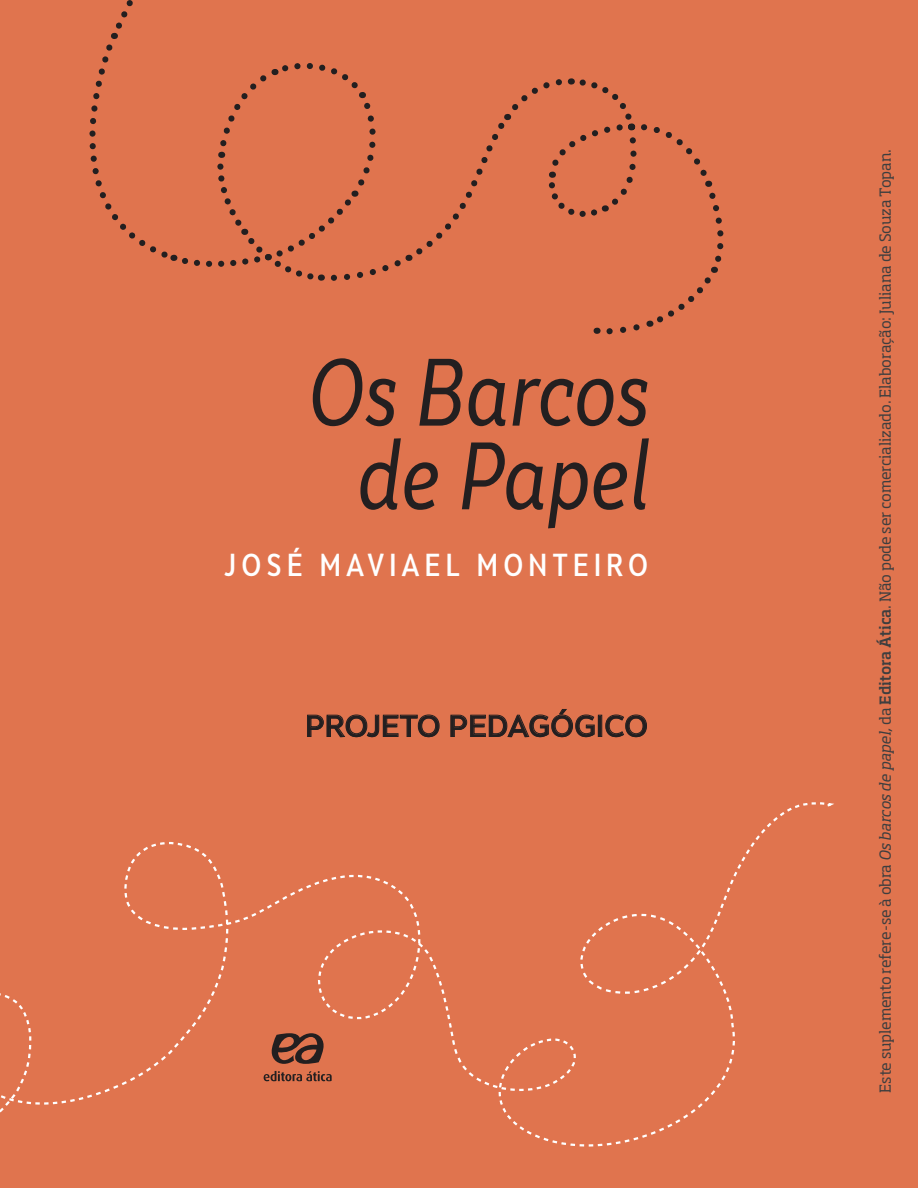
<style>
.page{position:relative;width:918px;height:1188px;background:#e0744e}
.page>*{position:absolute;margin:0;border:0;box-sizing:border-box;transform-origin:0 0}
.t1{font:italic 89.25px/83.7px "Skola Sans Cn";color:#231f20;text-align:center}
.t2{font:500 29.7px "Skola Sans Cn";letter-spacing:.18em;color:#fff}
.t3{font:500 28.5px "Skola Sans";color:#231f20}
.t4{font:15px "Soho Std";letter-spacing:-.01em;color:#3e3e3f}
.s1{font-style:italic}
.s2{font-weight:500}
</style>
<div class="page">
<svg style="left:307px;top:714px;width:133px;height:23px"></svg>
<svg style="left:450px;top:709px;width:145px;height:28px"></svg>
<div style="left:598px;top:715px;width:4px;height:21px;border:1px solid #231f20"></div>
<svg style="left:605px;top:714px;width:42px;height:23px"></svg>
<svg style="left:0;top:802px;width:834px;height:345px"></svg>
<svg style="left:89px;top:0;width:635px;height:335px"></svg>
<h1 class="t1" style="left:308px;top:350px;width:341px">Os Barcos de Papel</h1>
<h2 class="t2" style="left:224px;top:547px;width:426px">JOSÉ MAVIAEL MONTEIRO</h2>
<h3 class="t3" style="left:305px;top:709px;width:344px">PROJETO PEDAGÓGICO</h3>
<p class="t4" style="left:876px;top:1093px;width:945px;rotate:-90deg">Este suplemento refere-se à obra <span class="s1">Os barcos de papel</span>, da <span class="s2">Editora Ática</span>. Não pode ser comercializado. Elaboração: Juliana de Souza Topan.</p>
</div>
